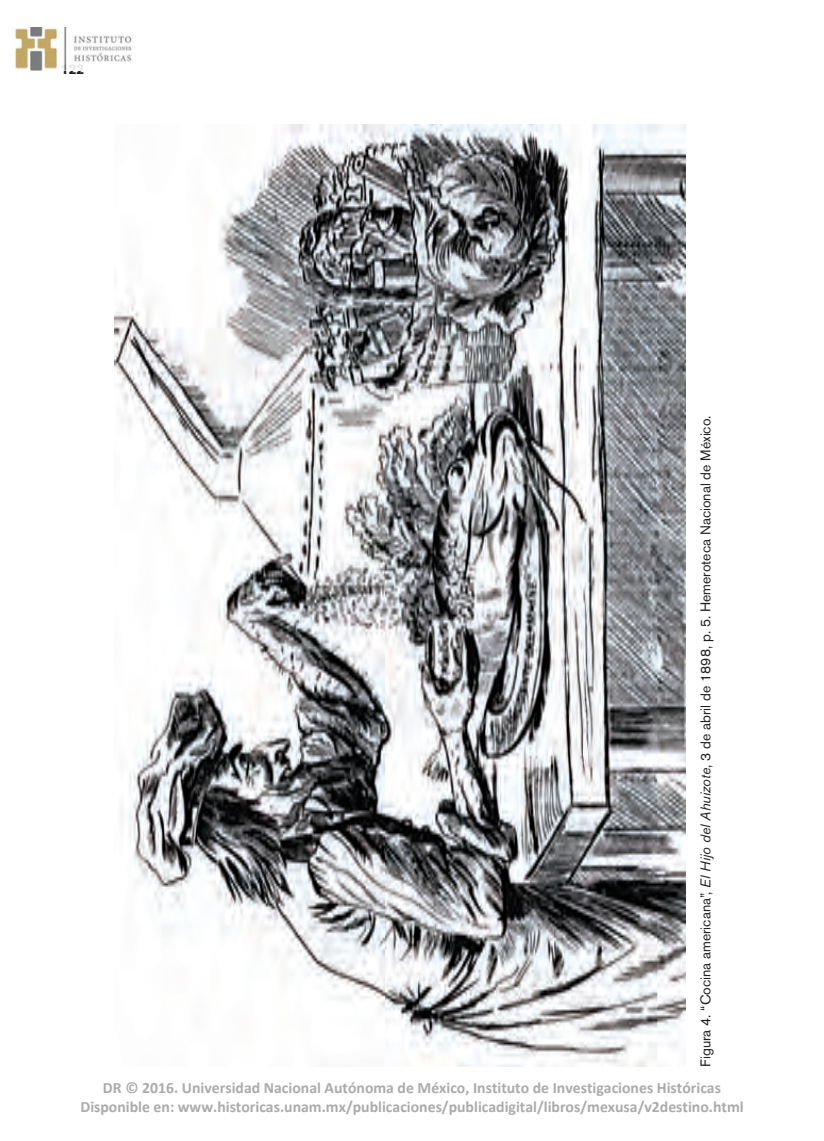
<style>
.page{position:relative;width:824px;height:1141px;background:#fff}
.page>*{position:absolute;margin:0;border:0;box-sizing:border-box;transform-origin:0 0}
.t1{font:700 15.75px/18.9px "Calibri";color:#ababab;text-align:center}
.t2{font:14px "Akzidenz Grotesk BE";color:#231f20}
.t3{font:700 14px "Akzidenz Grotesk BE";color:#231f20}
.s1{font-style:italic}
</style>
<div class="page">
<img style="left:114px;top:124px;width:571px;height:943px">
<img style="left:9px;top:28px;width:123px;height:42px">
<p class="t3" style="left:61px;top:63px;width:25px">122</p>
<p class="t2" style="left:700px;top:1067px;width:653px;rotate:-90deg">Figura 4. “Cocina americana”, <span class="s1">El Hijo del Ahuizote</span>, 3 de abril de 1898, p. 5. Hemeroteca Nacional de México.</p>
<p class="t1" style="left:80px;top:1078px;width:664px">DR © 2016. Universidad Nacional Autónoma de México, Instituto de Investigaciones Históricas<br>Disponible en: www.historicas.unam.mx/publicaciones/publicadigital/libros/mexusa/v2destino.html</p>
</div>
